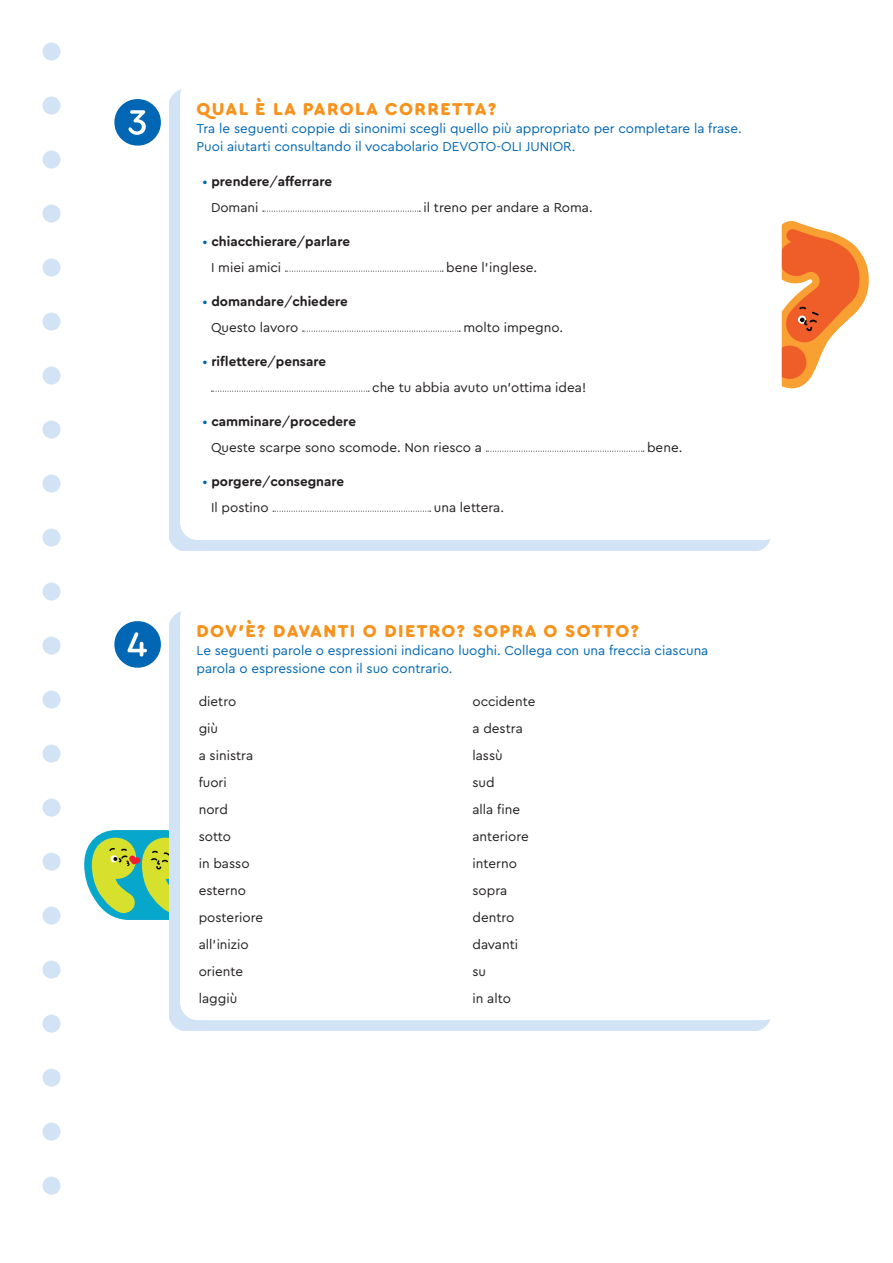
<style>
.page{position:relative;width:893px;height:1263px;background:#fff}
.page>*{position:absolute;margin:0;border:0;box-sizing:border-box;transform-origin:0 0}
.Numerone{font:54px "Cera Round Pro";color:#0166b3}
.Sottotitolo{font:900 18px "Cera Round Pro";letter-spacing:.075em;color:#f7931d}
.Tabella_-_testo{font:13.5px "Cera Round Pro";color:#231f20}
.Testo{font:13.5px/18px "Cera Round Pro";color:#0166b3}
.Tabella_-_testo-2{font:700 13.5px "Cera Round Pro";color:#231f20}
.s1{font-weight:400;color:#0166b3}
.s2{font-weight:400}
</style>
<div class="page">
<svg style="left:782px;top:221px;width:87px;height:168px"></svg>
<svg style="left:84px;top:830px;width:85px;height:90px"></svg>
<div style="left:43px;top:97px;width:18px;height:18px;background:#d1e3f4;border-radius:50%"></div>
<div style="left:43px;top:43px;width:18px;height:18px;background:#d1e3f4;border-radius:50%"></div>
<div style="left:43px;top:151px;width:18px;height:18px;background:#d1e3f4;border-radius:50%"></div>
<div style="left:43px;top:205px;width:18px;height:18px;background:#d1e3f4;border-radius:50%"></div>
<div style="left:43px;top:259px;width:18px;height:18px;background:#d1e3f4;border-radius:50%"></div>
<div style="left:43px;top:313px;width:18px;height:18px;background:#d1e3f4;border-radius:50%"></div>
<div style="left:43px;top:367px;width:18px;height:18px;background:#d1e3f4;border-radius:50%"></div>
<div style="left:43px;top:421px;width:18px;height:18px;background:#d1e3f4;border-radius:50%"></div>
<div style="left:43px;top:475px;width:18px;height:18px;background:#d1e3f4;border-radius:50%"></div>
<div style="left:43px;top:529px;width:18px;height:18px;background:#d1e3f4;border-radius:50%"></div>
<div style="left:43px;top:583px;width:18px;height:18px;background:#d1e3f4;border-radius:50%"></div>
<div style="left:43px;top:637px;width:18px;height:18px;background:#d1e3f4;border-radius:50%"></div>
<div style="left:43px;top:691px;width:18px;height:18px;background:#d1e3f4;border-radius:50%"></div>
<div style="left:43px;top:745px;width:18px;height:18px;background:#d1e3f4;border-radius:50%"></div>
<div style="left:43px;top:799px;width:18px;height:18px;background:#d1e3f4;border-radius:50%"></div>
<div style="left:43px;top:853px;width:18px;height:18px;background:#d1e3f4;border-radius:50%"></div>
<div style="left:43px;top:907px;width:18px;height:18px;background:#d1e3f4;border-radius:50%"></div>
<div style="left:43px;top:961px;width:18px;height:18px;background:#d1e3f4;border-radius:50%"></div>
<div style="left:43px;top:1015px;width:18px;height:18px;background:#d1e3f4;border-radius:50%"></div>
<div style="left:43px;top:1069px;width:18px;height:18px;background:#d1e3f4;border-radius:50%"></div>
<div style="left:43px;top:1123px;width:18px;height:18px;background:#d1e3f4;border-radius:50%"></div>
<div style="left:43px;top:1177px;width:18px;height:18px;background:#d1e3f4;border-radius:50%"></div>
<div style="left:169px;top:89px;width:602px;height:462px;background:#d1e3f4"></div>
<div style="left:180px;top:79px;width:602px;height:461px;background:#fff;border-radius:18px"></div>
<svg style="left:263px;top:211px;width:157px;height:1px"></svg>
<svg style="left:285px;top:271px;width:158px;height:1px"></svg>
<svg style="left:303px;top:331px;width:157px;height:1px"></svg>
<svg style="left:211px;top:391px;width:158px;height:1px"></svg>
<svg style="left:486px;top:451px;width:158px;height:1px"></svg>
<svg style="left:273px;top:511px;width:158px;height:1px"></svg>
<div style="left:169px;top:611px;width:602px;height:420px;background:#d1e3f4"></div>
<div style="left:180px;top:601px;width:602px;height:419px;background:#fff;border-radius:18px"></div>
<p class="Numerone" style="left:111px;top:85px;width:54px">❸</p>
<p class="Sottotitolo" style="left:196px;top:96px;width:301px">QUAL È LA PAROLA CORRETTA?</p>
<p class="Testo" style="left:196px;top:118px;width:547px">Tra le seguenti coppie di sinonimi scegli quello più appropriato per completare la frase.<br>Puoi aiutarti consultando il vocabolario DEVOTO-OLI JUNIOR.</p>
<p class="Tabella_-_testo-2" style="left:202px;top:172px;width:131px"><span class="s1">•</span> prendere<span class="s2">/</span>afferrare</p>
<p class="Tabella_-_testo" style="left:211px;top:198px;width:49px">Domani</p>
<p class="Tabella_-_testo" style="left:423px;top:198px;width:171px">il treno per andare a Roma.</p>
<p class="Tabella_-_testo-2" style="left:202px;top:232px;width:149px"><span class="s1">•</span> chiacchierare<span class="s2">/</span>parlare</p>
<p class="Tabella_-_testo" style="left:211px;top:258px;width:72px">I miei amici</p>
<p class="Tabella_-_testo" style="left:446px;top:258px;width:92px">bene l’inglese.</p>
<p class="Tabella_-_testo-2" style="left:202px;top:292px;width:147px"><span class="s1">•</span> domandare<span class="s2">/</span>chiedere</p>
<p class="Tabella_-_testo" style="left:211px;top:318px;width:89px">Questo lavoro</p>
<p class="Tabella_-_testo" style="left:463px;top:318px;width:101px">molto impegno.</p>
<p class="Tabella_-_testo-2" style="left:202px;top:352px;width:125px"><span class="s1">•</span> riflettere<span class="s2">/</span>pensare</p>
<p class="Tabella_-_testo" style="left:372px;top:378px;width:215px">che tu abbia avuto un’ottima idea!</p>
<p class="Tabella_-_testo-2" style="left:202px;top:412px;width:155px"><span class="s1">•</span> camminare<span class="s2">/</span>procedere</p>
<p class="Tabella_-_testo" style="left:211px;top:438px;width:273px">Queste scarpe sono scomode. Non riesco a</p>
<p class="Tabella_-_testo" style="left:647px;top:438px;width:37px">bene.</p>
<p class="Tabella_-_testo-2" style="left:202px;top:472px;width:143px"><span class="s1">•</span> porgere<span class="s2">/</span>consegnare</p>
<p class="Tabella_-_testo" style="left:211px;top:498px;width:59px">Il postino</p>
<p class="Tabella_-_testo" style="left:434px;top:498px;width:72px">una lettera.</p>
<p class="Numerone" style="left:111px;top:607px;width:54px">❹</p>
<p class="Sottotitolo" style="left:196px;top:618px;width:444px">DOV’È? DAVANTI O DIETRO? SOPRA O SOTTO?</p>
<p class="Testo" style="left:196px;top:640px;width:513px">Le seguenti parole o espressioni indicano luoghi. Collega con una freccia ciascuna parola o espressione con il suo contrario.</p>
<p class="Tabella_-_testo" style="left:199px;top:693px;width:39px">dietro</p>
<p class="Tabella_-_testo" style="left:199px;top:720px;width:21px">giù</p>
<p class="Tabella_-_testo" style="left:199px;top:747px;width:56px">a sinistra</p>
<p class="Tabella_-_testo" style="left:199px;top:774px;width:30px">fuori</p>
<p class="Tabella_-_testo" style="left:199px;top:801px;width:31px">nord</p>
<p class="Tabella_-_testo" style="left:199px;top:828px;width:34px">sotto</p>
<p class="Tabella_-_testo" style="left:199px;top:855px;width:52px">in basso</p>
<p class="Tabella_-_testo" style="left:199px;top:882px;width:49px">esterno</p>
<p class="Tabella_-_testo" style="left:199px;top:909px;width:66px">posteriore</p>
<p class="Tabella_-_testo" style="left:199px;top:936px;width:51px">all’inizio</p>
<p class="Tabella_-_testo" style="left:199px;top:963px;width:46px">oriente</p>
<p class="Tabella_-_testo" style="left:199px;top:990px;width:40px">laggiù</p>
<p class="Tabella_-_testo" style="left:472px;top:693px;width:64px">occidente</p>
<p class="Tabella_-_testo" style="left:472px;top:720px;width:52px">a destra</p>
<p class="Tabella_-_testo" style="left:472px;top:747px;width:32px">lassù</p>
<p class="Tabella_-_testo" style="left:472px;top:774px;width:24px">sud</p>
<p class="Tabella_-_testo" style="left:472px;top:801px;width:49px">alla fine</p>
<p class="Tabella_-_testo" style="left:472px;top:828px;width:58px">anteriore</p>
<p class="Tabella_-_testo" style="left:472px;top:855px;width:46px">interno</p>
<p class="Tabella_-_testo" style="left:472px;top:882px;width:36px">sopra</p>
<p class="Tabella_-_testo" style="left:472px;top:909px;width:44px">dentro</p>
<p class="Tabella_-_testo" style="left:472px;top:936px;width:47px">davanti</p>
<p class="Tabella_-_testo" style="left:472px;top:963px;width:15px">su</p>
<p class="Tabella_-_testo" style="left:472px;top:990px;width:40px">in alto</p>
</div>
